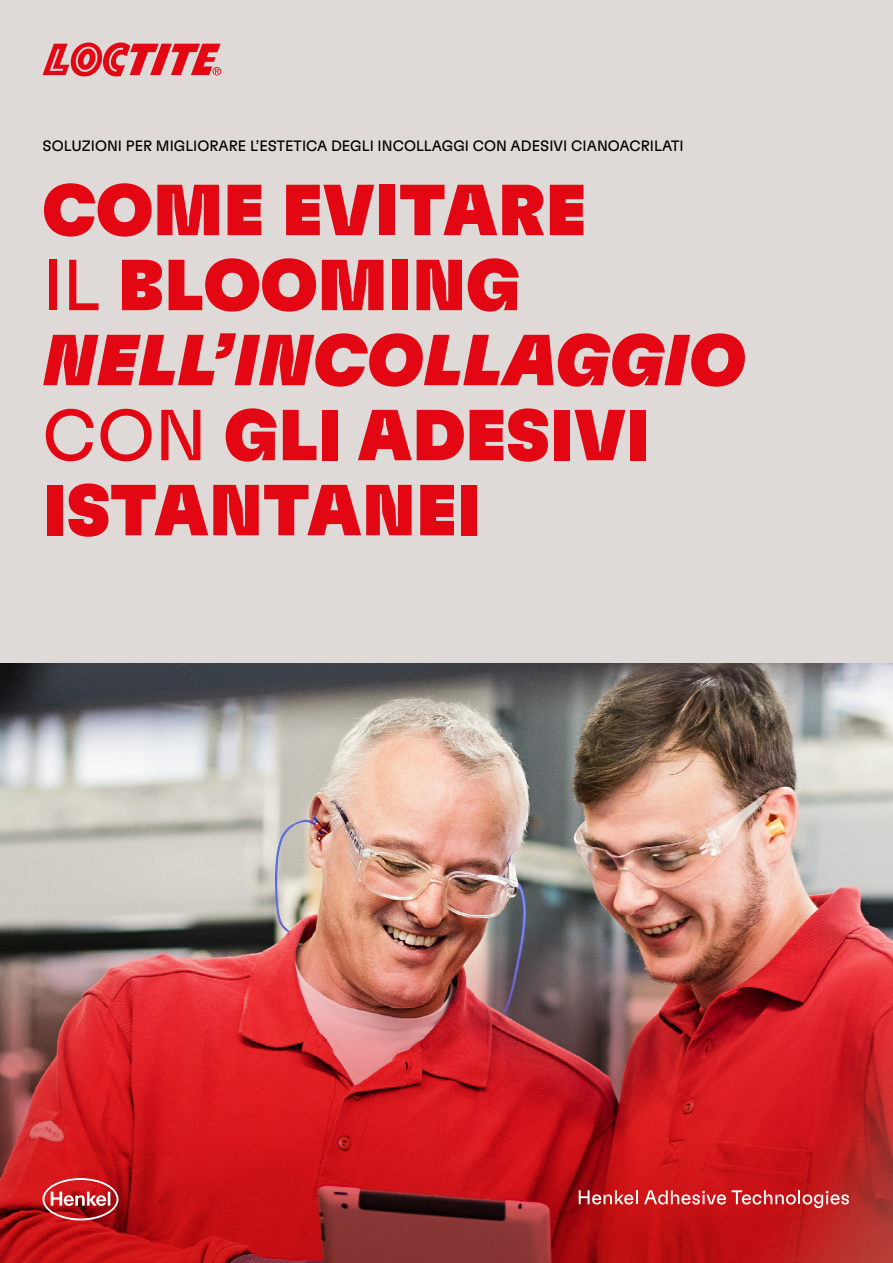
<style>
.page{position:relative;width:893px;height:1263px;background:#fff}
.page>*{position:absolute;margin:0;border:0;box-sizing:border-box;transform-origin:0 0}
.t1{font:72px/75px "Henkel GT Flexa Bl";color:#e30613}
.t2{font:72px "Henkel GT Flexa Bl It";color:#e30613}
.t3{font:15px "Henkel GT Flexa";color:#000}
.s1{font-family:"Henkel GT Flexa"}
</style>
<div class="page">
<div style="left:0;top:0;width:893px;height:673px;background:#dfd9d8"></div>
<img style="left:0;top:664px;width:893px;height:171px">
<img style="left:0;top:835px;width:893px;height:428px">
<svg style="left:43px;top:1178px;width:76px;height:42px"></svg>
<svg style="left:579px;top:1190px;width:59px;height:14px"></svg>
<svg style="left:644px;top:1190px;width:205px;height:18px"></svg>
<svg style="left:43px;top:43px;width:178px;height:33px"></svg>
<p class="t3" style="left:43px;top:136px;width:643px">SOLUZIONI PER MIGLIORARE L’ESTETICA DEGLI INCOLLAGGI CON ADESIVI CIANOACRILATI</p>
<h1 class="t1" style="left:43px;top:171px;width:546px">COME EVITARE<br><span class="s1">IL</span> BLOOMING</h1>
<h1 class="t2" style="left:43px;top:315px;width:704px">NELL’INCOLLAGGIO</h1>
<h1 class="t1" style="left:43px;top:396px;width:609px"><span class="s1">CON</span> GLI ADESIVI<br>ISTANTANEI</h1>
</div>
